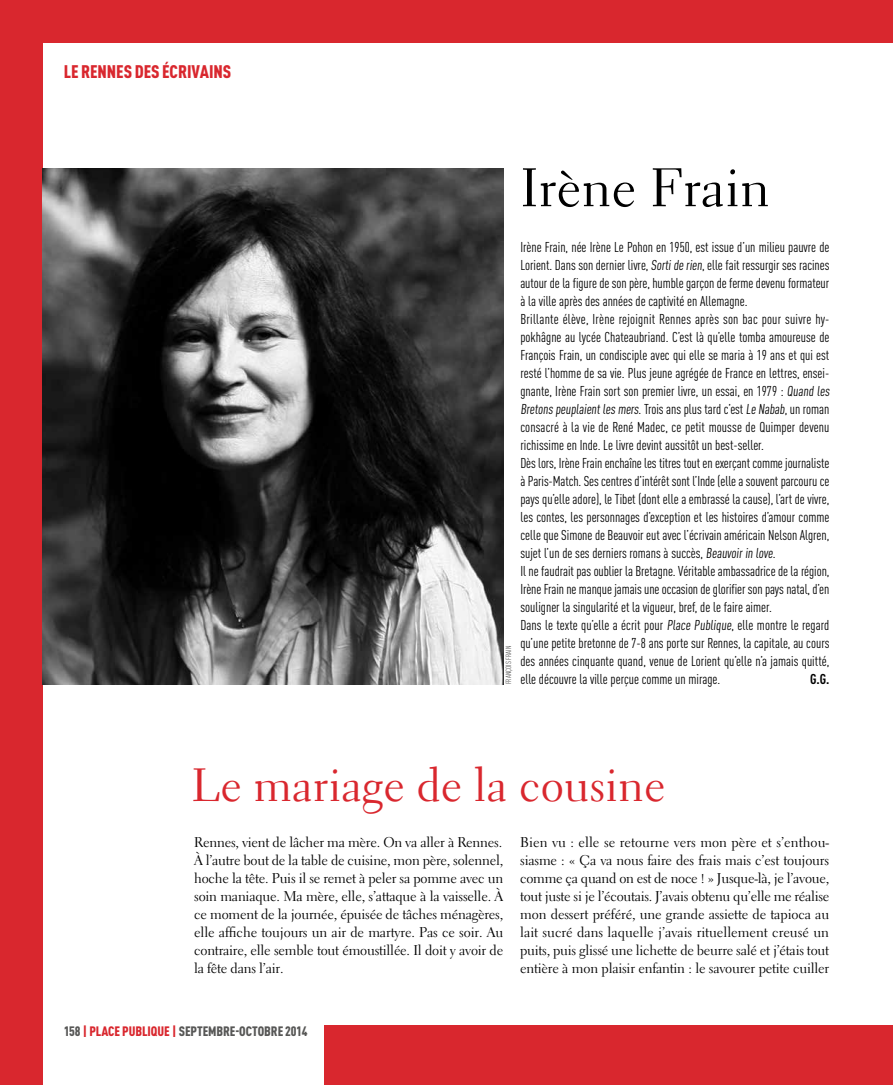
<style>
.page{position:relative;width:893px;height:1085px;background:#fff}
.page>*{position:absolute;margin:0;border:0;box-sizing:border-box;transform-origin:0 0}
.t1{font:54px "Electra LT Std";color:#000}
.t2{font:46.5px "Electra LT Std";color:#d9272e}
.t3{font:900 condensed 18px "DINOT";letter-spacing:-.005em;color:#d9272e}
.t4{font:condensed 14.1px/18px "DINOT";color:#000}
.t5{font:14.1px/18px "Electra LT Std";letter-spacing:-.015em;color:#000;text-align:justify}
.t6{font:700 condensed 14.1px "DINOT";color:#000}
.t7{font:900 condensed 13.5px "DINOT";letter-spacing:-.005em;color:#575756}
.t8{font:condensed 7.5px "DINOT";letter-spacing:.01em;color:#575756}
.s1{color:#d9272e}
</style>
<div class="page">
<div style="left:0;top:0;width:893px;height:43px;background:#d9272e"></div>
<div style="left:0;top:0;width:43px;height:1084px;background:#d9272e"></div>
<div style="left:325px;top:1025px;width:568px;height:59px;background:#d9272e"></div>
<img style="left:43px;top:168px;width:460px;height:516px">
<p class="t3" style="left:64px;top:60px;width:168px">LE RENNES DES ÉCRIVAINS</p>
<p class="t8" style="left:504px;top:684px;width:40px;rotate:-90deg">FRANÇOIS FRAIN</p>
<h1 class="t1" style="left:520px;top:154px;width:251px">Irène Frain</h1>
<p class="t4" style="left:520px;top:238px;width:312px">Irène Frain, née Irène Le Pohon en 1950, est issue d’un milieu pauvre de Lorient. Dans son dernier livre, Sortide rien, elle fait ressurgir ses racines autour de la figure de son père, humble garçon de ferme devenu formateur à la ville après des années de captivité en Allemagne.<br>Brillante élève, Irène rejoignit Rennes après son bac pour suivre hy&shy;pokhâgne au lycée Chateaubriand. C’est là qu’elle tomba amoureuse de François Frain, un condisciple avec qui elle se maria à 19 ans et qui est resté l’homme de sa vie. Plus jeune agrégée de France en lettres, ensei&shy;gnante, Irène Frain sort son premier livre, un essai, en 1979 : Quand les Bretons peuplaientles mers. Trois ans plus tard c’est Le Nabab, un roman consacré à la vie de René Madec, ce petit mousse de Quimper devenu richissime en Inde. Le livre devint aussitôt un best-seller.<br>Dès lors, Irène Frain enchaîne les titres tout en exerçant comme journaliste à Paris-Match. Ses centres d’intérêt sont l’Inde (elle a souvent parcouru ce pays qu’elle adore), le Tibet (dont elle a embrassé la cause), l’art de vivre, les contes, les personnages d’exception et les histoires d’amour comme celle que Simone de Beauvoir eut avec l’écrivain américain Nelson Algren, sujet l’un de ses derniers romans à succès, Beauvoirin love.<br>Il ne faudrait pas oublier la Bretagne. Véritable ambassadrice de la région, Irène Frain ne manque jamais une occasion de glorifier son pays natal, d’en souligner la singularité et la vigueur, bref, de le faire aimer.<br>Dans le texte qu’elle a écrit pour Place Publique, elle montre le regard qu’une petite bretonne de 7-8 ans porte sur Rennes, la capitale, au cours des années cinquante quand, venue de Lorient qu’elle n’a jamais quitté,</p>
<p class="t4" style="left:520px;top:670px;width:201px">elle découvre la ville perçue comme un mirage.</p>
<p class="t6" style="left:810px;top:670px;width:21px">G.G.</p>
<h2 class="t2" style="left:192px;top:756px;width:475px">Le mariage de la cousine</h2>
<p class="t5" style="left:194px;top:832px;width:311px">Rennes, vient de lâcher ma mère. On va aller à Rennes.<br>À l’autre bout de la table de cuisine, mon père, solennel, hoche la tête. Puis il se remet à peler sa pomme avec un soin maniaque. Ma mère, elle, s’attaque à la vaisselle. À ce moment de la journée, épuisée de tâches ménagères, elle affiche toujours un air de martyre. Pas ce soir. Au contraire, elle semble tout émoustillée. Il doit y avoir de la fête dans l’air.</p>
<p class="t5" style="left:520px;top:832px;width:311px">Bien vu : elle se retourne vers mon père et s’enthou&shy;siasme : « Ça va nous faire des frais mais c’est toujours comme ça quand on est de noce ! » Jusque-là, je l’avoue, tout juste si je l’écoutais. J’avais obtenu qu’elle me réalise mon dessert préféré, une grande assiette de tapioca au lait sucré dans laquelle j’avais rituellement creusé un puits, puis glissé une lichette de beurre salé et j’étais tout entière à mon plaisir enfantin : le savourer petite cuiller</p>
<p class="t7" style="left:64px;top:1022px;width:245px">158 <span class="s1">| PLACE PUBLIQUE |</span> SEPTEMBRE-OCTOBRE 2014</p>
</div>
